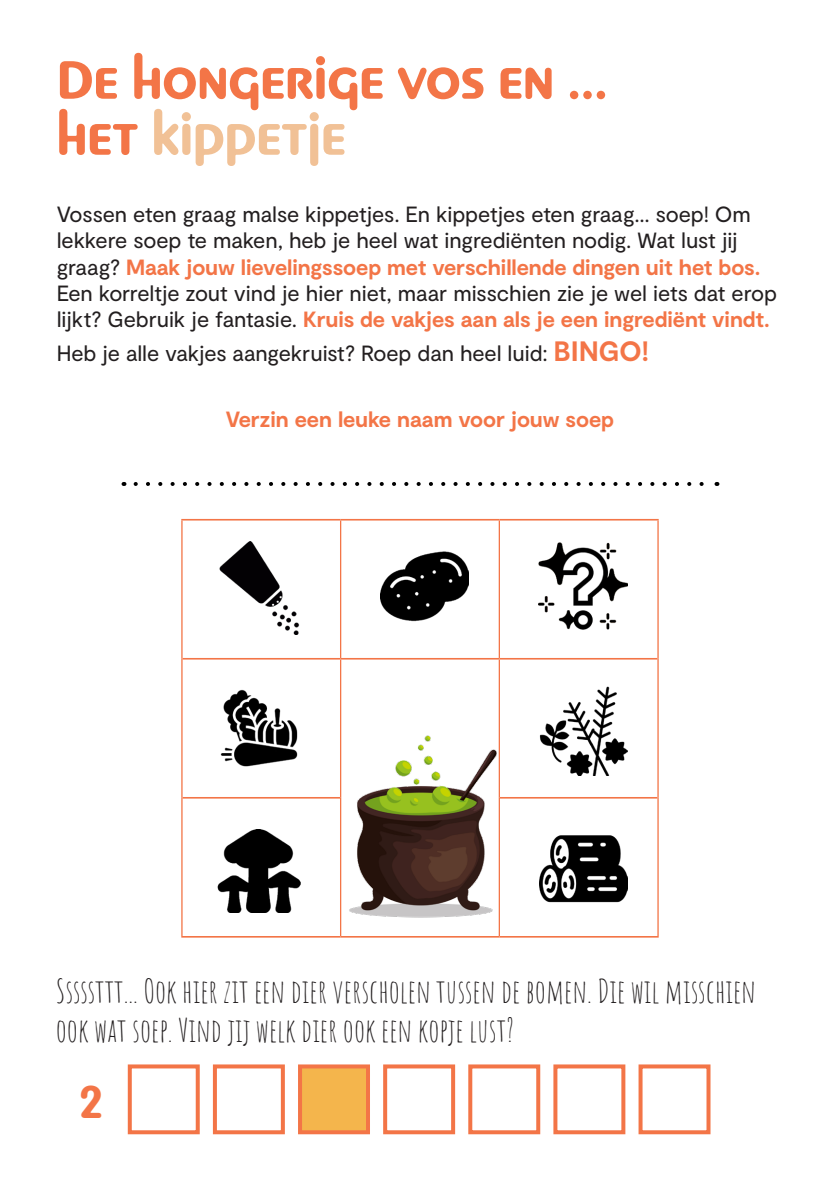
<style>
.page{position:relative;width:840px;height:1191px;background:#fff}
.page>*{position:absolute;margin:0;border:0;box-sizing:border-box;transform-origin:0 0}
.t1{font:700 56px/56px "Pinot Grigio Modern";color:#f37547}
.t2{font:700 48px "Pinot Grigio Modern";color:#f37547}
.t3{font:32px/38.4px "Amatic SC";color:#231f20}
.t4{font:22px/26.4px "Moderat";letter-spacing:-.005em;color:#231f20}
.t5{font:700 22px "Moderat";letter-spacing:-.005em;color:#f37547}
.s1{color:#f1c196}
.s2{font-weight:700;color:#f37547}
.s3{font-weight:700;font-size:28px;color:#f37547}
</style>
<div class="page">
<img style="left:341px;top:722px;width:166px;height:214px">
<img style="left:539px;top:687px;width:88px;height:88px">
<img style="left:538px;top:542px;width:89px;height:88px">
<img style="left:218px;top:830px;width:82px;height:83px">
<img style="left:380px;top:551px;width:88px;height:71px">
<img style="left:219px;top:541px;width:81px;height:93px">
<img style="left:220px;top:689px;width:78px;height:78px">
<hr style="left:181px;top:519px;width:159px;height:1px;background:#f37547">
<hr style="left:340px;top:519px;width:159px;height:1px;background:#f37547">
<hr style="left:499px;top:519px;width:159px;height:1px;background:#f37547">
<hr style="left:182px;top:658px;width:158px;height:1px;background:#f37547">
<hr style="left:340px;top:658px;width:159px;height:1px;background:#f37547">
<hr style="left:499px;top:658px;width:158px;height:1px;background:#f37547">
<hr style="left:182px;top:797px;width:158px;height:1px;background:#f37547">
<hr style="left:499px;top:797px;width:158px;height:1px;background:#f37547">
<hr style="left:181px;top:936px;width:159px;height:1px;background:#f37547">
<hr style="left:340px;top:936px;width:159px;height:1px;background:#f37547">
<hr style="left:499px;top:936px;width:159px;height:1px;background:#f37547">
<hr style="left:181px;top:520px;width:1px;height:139px;background:#f37547">
<hr style="left:340px;top:520px;width:1px;height:138px;background:#f37547">
<hr style="left:498px;top:520px;width:1px;height:138px;background:#f37547">
<hr style="left:657px;top:520px;width:1px;height:139px;background:#f37547">
<hr style="left:181px;top:659px;width:1px;height:138px;background:#f37547">
<hr style="left:340px;top:659px;width:1px;height:138px;background:#f37547">
<hr style="left:498px;top:659px;width:1px;height:138px;background:#f37547">
<hr style="left:657px;top:659px;width:1px;height:138px;background:#f37547">
<hr style="left:181px;top:797px;width:1px;height:139px;background:#f37547">
<hr style="left:340px;top:797px;width:1px;height:139px;background:#f37547">
<hr style="left:498px;top:797px;width:1px;height:139px;background:#f37547">
<hr style="left:657px;top:797px;width:1px;height:139px;background:#f37547">
<div style="left:128px;top:1064px;width:72px;height:70px;border:4px solid #f37547"></div>
<div style="left:213px;top:1064px;width:72px;height:70px;border:4px solid #f37547"></div>
<div style="left:383px;top:1064px;width:72px;height:70px;border:4px solid #f37547"></div>
<div style="left:298px;top:1064px;width:72px;height:70px;background:#f4b54c;border:4px solid #f37547"></div>
<div style="left:468px;top:1064px;width:72px;height:70px;border:4px solid #f37547"></div>
<div style="left:553px;top:1064px;width:72px;height:70px;border:4px solid #f37547"></div>
<div style="left:638px;top:1064px;width:72px;height:70px;border:4px solid #f37547"></div>
<svg style="left:135px;top:482px;width:569px;height:4px"></svg>
<img style="left:539px;top:835px;width:88px;height:68px">
<p class="t1" style="left:57px;top:53px;width:552px">De hongerige vos en ... het <span class="s1">kippetje</span></p>
<p class="t4" style="left:57px;top:201px;width:721px">Vossen eten graag malse kippetjes. En kippetjes eten graag… soep! Om lekkere soep te maken, heb je heel wat ingrediënten nodig. Wat lust jij graag? <span class="s2">Maak jouw lievelingssoep met verschillende dingen uit het bos.<br></span>Een korreltje zout vind je hier niet, maar misschien zie je wel iets dat erop lijkt? Gebruik je fantasie. <span class="s2">Kruis de vakjes aan als je een ingrediënt vindt.</span></p>
<p class="t4" style="left:57px;top:340px;width:593px">Heb je alle vakjes aangekruist? Roep dan heel luid: <span class="s3">BINGO!</span></p>
<p class="t5" style="left:226px;top:405px;width:389px">Verzin een leuke naam voor jouw soep</p>
<p class="t3" style="left:56px;top:970px;width:701px">Sssssttt... Ook hier zit een dier verscholen tussen de bomen. Die wil misschien ook wat soep. Vind jij welk dier ook een kopje lust?</p>
<p class="t2" style="left:80px;top:1077px;width:24px">2</p>
</div>
